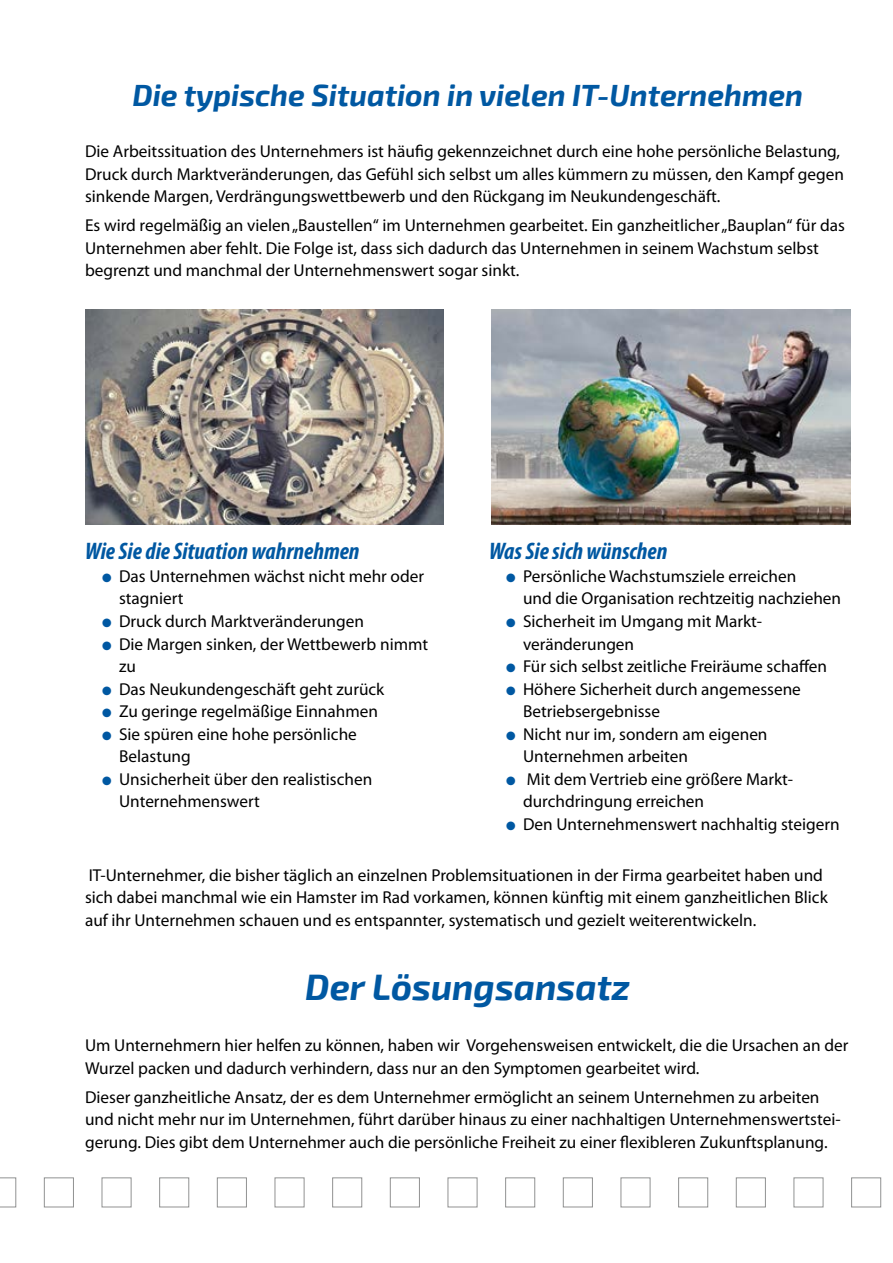
<style>
.page{position:relative;width:893px;height:1263px;background:#fff}
.page>*{position:absolute;margin:0;border:0;box-sizing:border-box;transform-origin:0 0}
.t1{font:italic 700 36px "Exo 2";color:#0058a2}
.t2{font:italic 700 30px "Exo 2";color:#0058a2}
.t3{font:italic 700 condensed 24px "Myriad Pro";color:#0058a2}
.t4{font:17.25px/22.5px "Myriad Pro";color:#000}
.s1{color:#0058a2}
</style>
<div class="page">
<svg style="left:0;top:1177px;width:16px;height:30px"></svg>
<div style="left:44px;top:1177px;width:30px;height:30px;background:#fff;border:1px solid #919292"></div>
<div style="left:101px;top:1177px;width:31px;height:30px;background:#fff;border:1px solid #919292"></div>
<div style="left:159px;top:1177px;width:30px;height:30px;background:#fff;border:1px solid #919292"></div>
<div style="left:217px;top:1177px;width:30px;height:30px;background:#fff;border:1px solid #919292"></div>
<div style="left:274px;top:1177px;width:31px;height:30px;background:#fff;border:1px solid #919292"></div>
<div style="left:332px;top:1177px;width:30px;height:30px;background:#fff;border:1px solid #919292"></div>
<div style="left:390px;top:1177px;width:30px;height:30px;background:#fff;border:1px solid #919292"></div>
<div style="left:447px;top:1177px;width:31px;height:30px;background:#fff;border:1px solid #919292"></div>
<div style="left:505px;top:1177px;width:30px;height:30px;background:#fff;border:1px solid #919292"></div>
<div style="left:563px;top:1177px;width:30px;height:30px;background:#fff;border:1px solid #919292"></div>
<div style="left:620px;top:1177px;width:31px;height:30px;background:#fff;border:1px solid #919292"></div>
<div style="left:678px;top:1177px;width:30px;height:30px;background:#fff;border:1px solid #919292"></div>
<div style="left:736px;top:1177px;width:30px;height:30px;background:#fff;border:1px solid #919292"></div>
<div style="left:793px;top:1177px;width:30px;height:30px;background:#fff;border:1px solid #919292"></div>
<div style="left:851px;top:1177px;width:30px;height:30px;background:#fff;border:1px solid #919292"></div>
<img style="left:85px;top:309px;width:359px;height:216px">
<img style="left:492px;top:309px;width:358px;height:216px">
<h2 class="t2" style="left:132px;top:77px;width:672px">Die typische Situation in vielen IT-Unternehmen</h2>
<p class="t4" style="left:85px;top:141px;width:761px">Die Arbeitssituation des Unternehmers ist häufig gekennzeichnet durch eine hohe persönliche Belastung,<br>Druck durch Marktveränderungen, das Gefühl sich selbst um alles kümmern zu müssen, den Kampf gegen sinkende Margen, Verdrängungswettbewerb und den Rückgang im Neukundengeschäft.</p>
<p class="t4" style="left:85px;top:215px;width:761px">Es wird regelmäßig an vielen „Baustellen“ im Unternehmen gearbeitet. Ein ganzheitlicher „Bauplan“ für das<br>Unternehmen aber fehlt. Die Folge ist, dass sich dadurch das Unternehmen in seinem Wachstum selbst begrenzt und manchmal der Unternehmenswert sogar sinkt.</p>
<h3 class="t3" style="left:489px;top:539px;width:180px">Was Sie sich wünschen</h3>
<p class="t4" style="left:523px;top:565px;width:320px;text-indent:-17px"><span class="s1">●</span> Persönliche Wachstumsziele erreichen<br>und die Organisation rechtzeitig nachziehen</p>
<p class="t4" style="left:523px;top:610px;width:241px;text-indent:-17px"><span class="s1">●</span> Sicherheit im Umgang mit Markt&shy;veränderungen</p>
<p class="t4" style="left:506px;top:655px;width:323px"><span class="s1">●</span> Für sich selbst zeitliche Freiräume schaffen</p>
<p class="t4" style="left:523px;top:678px;width:279px;text-indent:-17px"><span class="s1">●</span> Höhere Sicherheit durch angemessene<br>Betriebsergebnisse</p>
<p class="t4" style="left:523px;top:723px;width:246px;text-indent:-17px"><span class="s1">●</span> Nicht nur im, sondern am eigenen<br>Unternehmen arbeiten</p>
<p class="t4" style="left:523px;top:768px;width:272px;text-indent:-17px"><span class="s1">●</span> Mit dem Vertrieb eine größere Markt&shy;durchdringung erreichen</p>
<p class="t4" style="left:506px;top:813px;width:335px"><span class="s1">●</span> Den Unternehmenswert nachhaltig steigern</p>
<p class="t4" style="left:85px;top:864px;width:744px">IT-Unternehmer, die bisher täglich an einzelnen Problemsituationen in der Firma gearbeitet haben und sich dabei manchmal wie ein Hamster im Rad vorkamen, können künftig mit einem ganzheitlichen Blick auf ihr Unternehmen schauen und es entspannter, systematisch und gezielt weiterentwickeln.</p>
<h3 class="t3" style="left:85px;top:539px;width:276px">Wie Sie die Situation wahrnehmen</h3>
<p class="t4" style="left:119px;top:565px;width:306px;text-indent:-17px"><span class="s1">●</span> Das Unternehmen wächst nicht mehr oder stagniert</p>
<p class="t4" style="left:102px;top:610px;width:263px"><span class="s1">●</span> Druck durch Marktveränderungen</p>
<p class="t4" style="left:119px;top:633px;width:311px;text-indent:-17px"><span class="s1">●</span> Die Margen sinken, der Wettbewerb nimmt zu</p>
<p class="t4" style="left:102px;top:678px;width:284px"><span class="s1">●</span> Das Neukundengeschäft geht zurück</p>
<p class="t4" style="left:102px;top:700px;width:277px"><span class="s1">●</span> Zu geringe regelmäßige Einnahmen</p>
<p class="t4" style="left:119px;top:723px;width:239px;text-indent:-17px"><span class="s1">●</span> Sie spüren eine hohe persönliche<br>Belastung</p>
<p class="t4" style="left:119px;top:768px;width:255px;text-indent:-17px"><span class="s1">●</span> Unsicherheit über den realistischen<br>Unternehmenswert</p>
<h1 class="t1" style="left:305px;top:966px;width:326px">Der Lösungsansatz</h1>
<p class="t4" style="left:85px;top:1035px;width:765px">Um Unternehmern hier helfen zu können, haben wir Vorgehensweisen entwickelt, die die Ursachen an der<br>Wurzel packen und dadurch verhindern, dass nur an den Symptomen gearbeitet wird.</p>
<p class="t4" style="left:85px;top:1086px;width:757px">Dieser ganzheitliche Ansatz, der es dem Unternehmer ermöglicht an seinem Unternehmen zu arbeiten und nicht mehr nur im Unternehmen, führt darüber hinaus zu einer nachhaltigen Unternehmenswertstei&shy;gerung. Dies gibt dem Unternehmer auch die persönliche Freiheit zu einer flexibleren Zukunftsplanung.</p>
</div>
